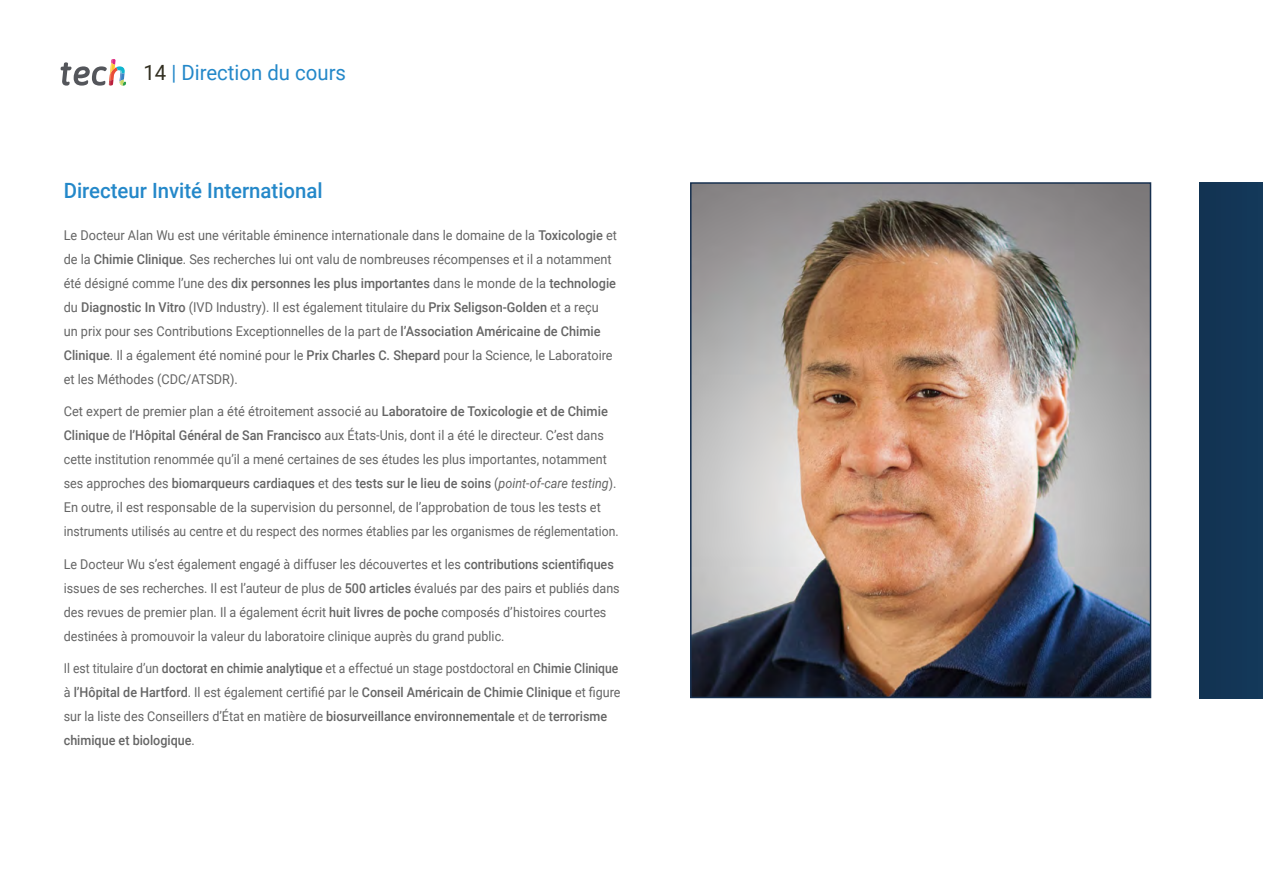
<style>
.page{position:relative;width:1263px;height:893px;background:#fff}
.page>*{position:absolute;margin:0;border:0;box-sizing:border-box;transform-origin:0 0}
.t1{font:500 21px "Roboto";color:#2488c9}
.t2{font:21px "Roboto";color:#2488c9}
.t3{font:13.5px/24px "Roboto";color:#656565;scale:.94 1}
.t4{font:13.5px/24px "Roboto";color:#656565;scale:.95 1}
.t5{font:13.5px/24px "Roboto";color:#656565;scale:.93 1}
.t6{font:500 13.5px/24px "Roboto";color:#656565;scale:.9 1}
.s1{color:#312e20}
.s2{font-weight:500}
.s3{font-style:italic}
.s4{font-weight:400}
</style>
<div class="page">
<div style="left:1199px;top:182px;width:64px;height:516px;background:#133556"></div>
<img style="left:693px;top:185px;width:455px;height:510px">
<div style="left:690px;top:182px;width:461px;height:516px;border:2px solid #17304f"></div>
<svg style="left:61px;top:59px;width:65px;height:27px"></svg>
<h1 class="t2" style="left:144px;top:57px;width:204px"><span class="s1">14</span> | Direction du cours</h1>
<h1 class="t1" style="left:64px;top:176px;width:260px">Directeur Invité International</h1>
<p class="t3" style="left:64px;top:222px;width:590px">Le Docteur Alan Wu est une véritable éminence internationale dans le domaine de la <span class="s2">Toxicologie</span> et de la <span class="s2">Chimie Clinique</span>. Ses recherches lui ont valu de nombreuses récompenses et il a notamment été désigné comme l’une des <span class="s2">dix personnes les plus importantes</span> dans le monde de la <span class="s2">technologie </span>du <span class="s2">Diagnostic In Vitro</span> (IVD Industry). Il est également titulaire du <span class="s2">Prix Seligson-Golden</span> et a reçu<br>un prix pour ses Contributions Exceptionnelles de la part de <span class="s2">l’Association Américaine de Chimie Clinique</span>. Il a également été nominé pour le <span class="s2">Prix Charles C. Shepard</span> pour la Science, le Laboratoire et les Méthodes (CDC/ATSDR).</p>
<p class="t4" style="left:64px;top:399px;width:585px">Cet expert de premier plan a été étroitement associé au <span class="s2">Laboratoire de Toxicologie et de Chimie Clinique</span> de <span class="s2">l’Hôpital Général de San Francisco</span> aux États-Unis, dont il a été le directeur. C’est dans cette institution renommée qu’il a mené certaines de ses études les plus importantes, notamment ses approches des <span class="s2">biomarqueurs cardiaques</span> et des <span class="s2">tests sur le lieu de soins</span> (<span class="s3">point-of-care testing</span>).<br>En outre, il est responsable de la supervision du personnel, de l’approbation de tous les tests et instruments utilisés au centre et du respect des normes établies par les organismes de réglementation.</p>
<p class="t5" style="left:64px;top:551px;width:599px">Le Docteur Wu s’est également engagé à diffuser les découvertes et les <span class="s2">contributions scientifiques </span>issues de ses recherches. Il est l’auteur de plus de <span class="s2">500 articles</span> évalués par des pairs et publiés dans des revues de premier plan. Il a également écrit <span class="s2">huit livres de poche</span> composés d’histoires courtes destinées à promouvoir la valeur du laboratoire clinique auprès du grand public.</p>
<p class="t6" style="left:64px;top:656px;width:620px"><span class="s4">Il est titulaire d’un</span> doctorat en chimie analytique <span class="s4">et a effectué un stage postdoctoral en</span> Chimie Clinique <span class="s4">à</span> l’Hôpital de Hartford<span class="s4">. Il est également certifié par le</span> Conseil Américain de Chimie Clinique <span class="s4">et figure sur la liste des Conseillers d’État en matière de</span> biosurveillance environnementale <span class="s4">et de</span> terrorisme chimique et biologique<span class="s4">.</span></p>
</div>
